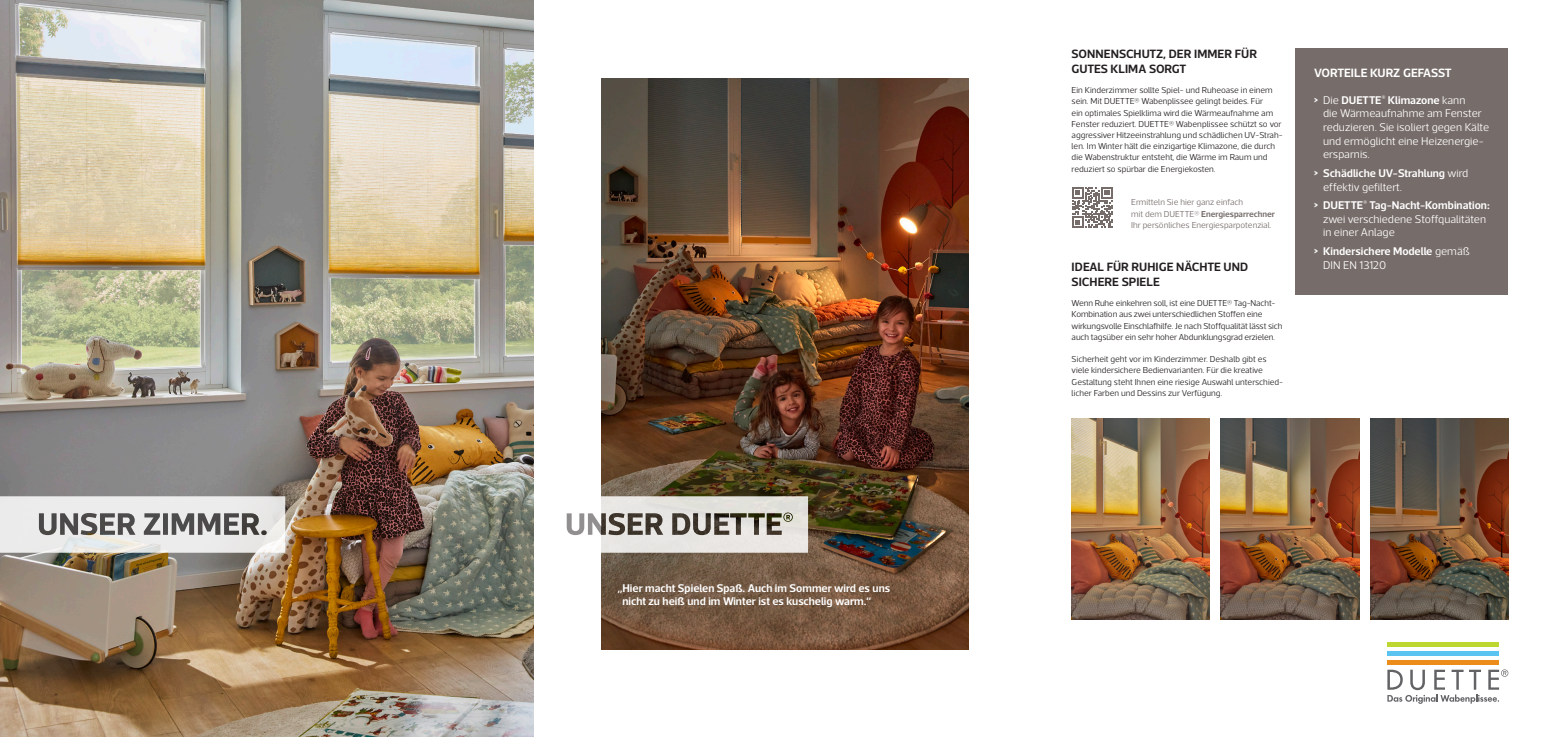
<style>
.page{position:relative;width:1543px;height:737px;background:#fff}
.page>*{position:absolute;margin:0;border:0;box-sizing:border-box;transform-origin:0 0}
.t1{font:600 12.25px/15.8px "Acto";color:#231f20}
.t2{font:600 12.25px "Acto";letter-spacing:-.015em;color:#fff}
.t3{font:300 11.38px/13.7px "Acto";color:#fff}
.t4{font:600 11.38px/13.7px "Acto";color:#fff}
.t5{font:300 8.75px/11.2px "Acto";color:#231f20}
.t6{font:300 8.75px/11.2px "Acto";color:#766c69}
.s1{font-weight:600}
.s2{font-weight:700}
.s3{font-weight:300}
</style>
<div class="page">
<img style="left:1221px;top:418px;width:138px;height:202px">
<img style="left:1071px;top:418px;width:139px;height:202px">
<img style="left:1370px;top:418px;width:138px;height:202px">
<div style="left:1387px;top:642px;width:112px;height:5px;background:#bed630"></div>
<div style="left:1387px;top:651px;width:112px;height:5px;background:#5bc3ef"></div>
<div style="left:1387px;top:660px;width:112px;height:5px;background:#eb8c1b"></div>
<svg style="left:1387px;top:669px;width:121px;height:35px"></svg>
<img style="left:601px;top:79px;width:368px;height:570px">
<svg style="left:533px;top:496px;width:275px;height:56px"></svg>
<img style="left:0;top:0;width:533px;height:737px">
<div style="left:1295px;top:48px;width:213px;height:247px;background:#766c69"></div>
<svg style="left:1072px;top:187px;width:41px;height:41px"></svg>
<svg style="left:0;top:496px;width:285px;height:56px"></svg>
<h2 class="t4" style="left:622px;top:580px;width:269px;text-indent:-5px">„Hier macht Spielen Spaß. Auch im Sommer wird es uns nicht zu heiß und im Winter ist es kuschelig warm.“</h2>
<h1 class="t1" style="left:1071px;top:45px;width:187px">SONNENSCHUTZ, DER IMMER FÜR<br>GUTES KLIMA SORGT</h1>
<p class="t5" style="left:1071px;top:85px;width:213px">Ein Kinderzimmer sollte Spiel- und Ruheoase in einem sein. Mit DUETTE® Wabenplissee gelingt beides. Für<br>ein optimales Spielklima wird die Wärmeaufnahme am Fenster reduziert. DUETTE® Wabenplissee schützt so vor aggressiver Hitzeeinstrahlung und schädlichen UV-Strah&shy;len. Im Winter hält die einzigartige Klimazone, die durch die Wabenstruktur entsteht, die Wärme im Raum und reduziert so spürbar die Energiekosten.</p>
<p class="t6" style="left:1131px;top:197px;width:145px">Ermitteln Sie hier ganz einfach<br>mit dem DUETTE® <span class="s1">Energiesparrechner<br></span>Ihr persönliches Energiesparpotenzial.</p>
<h1 class="t1" style="left:1071px;top:258px;width:178px">IDEAL FÜR RUHIGE NÄCHTE UND<br>SICHERE SPIELE</h1>
<p class="t5" style="left:1071px;top:297px;width:212px">Wenn Ruhe einkehren soll, ist eine DUETTE® Tag-Nacht-Kombination aus zwei unterschiedlichen Stoffen eine wirkungsvolle Einschlafhilfe. Je nach Stoffqualität lässt sich auch tagsüber ein sehr hoher Abdunklungsgrad erzielen.</p>
<p class="t5" style="left:1071px;top:353px;width:213px">Sicherheit geht vor im Kinderzimmer. Deshalb gibt es viele kindersichere Bedienvarianten. Für die kreative Gestaltung steht Ihnen eine riesige Auswahl unterschied&shy;licher Farben und Dessins zur Verfügung.</p>
<h1 class="t2" style="left:1314px;top:66px;width:139px">VORTEILE KURZ GEFASST</h1>
<h2 class="t3" style="left:1323px;top:93px;width:168px;text-indent:-9px"><span class="s2">&gt;</span> Die <span class="s1">DUETTE</span><sup>®</sup> <span class="s1">Klimazone</span> kann<br>die Wärmeaufnahme am Fenster reduzieren. Sie isoliert gegen Kälte und ermöglicht eine Heizenergie&shy;ersparnis.</h2>
<h2 class="t4" style="left:1323px;top:166px;width:147px;text-indent:-9px"><span class="s2">&gt;</span> Schädliche UV-Strahlung <span class="s3">wird effektiv gefiltert.</span></h2>
<h2 class="t3" style="left:1323px;top:198px;width:168px;text-indent:-9px"><span class="s2">&gt;</span> <span class="s1">DUETTE</span><sup>®</sup> <span class="s1">Tag-Nacht-Kombination: </span>zwei verschiedene Stoffqualitäten in einer Anlage</h2>
<h2 class="t4" style="left:1323px;top:244px;width:148px;text-indent:-9px"><span class="s2">&gt;</span> Kindersichere Modelle <span class="s3">gemäß<br>DIN EN 13120</span></h2>
</div>
